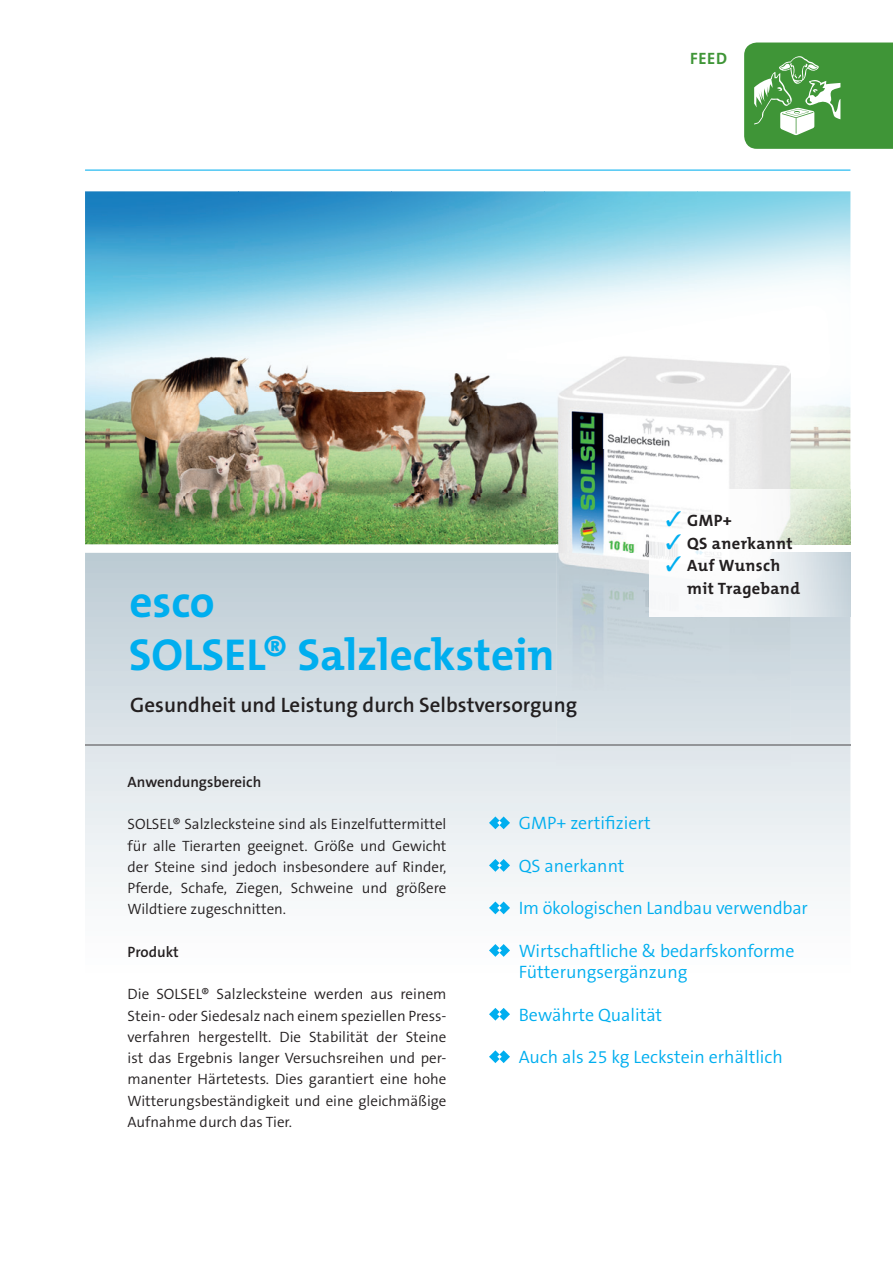
<style>
.page{position:relative;width:893px;height:1263px;background:#fff}
.page>*{position:absolute;margin:0;border:0;box-sizing:border-box;transform-origin:0 0}
.t1{font:700 45px/53.1px "The Mix B W7";color:#00aeef}
.t2{font:600 21px "The Sans B W6";color:#231f20}
.t3{font:300 18px/21.3px "The Sans B W4";color:#00aeef}
.t4{font:700 16.5px/22.5px "The Mix B W7";letter-spacing:.025em;color:#231f20}
.t5{font:700 16.5px "The Mix B W7";color:#3f9537}
.t6{font:300 15px/21.3px "The Sans B W4";color:#231f20;text-align:justify}
.t7{font:600 15px "The Sans B W6";color:#231f20}
.s1{color:#1e1d20}
.s2{color:#00aeef}
</style>
<div class="page">
<img style="left:85px;top:191px;width:765px;height:202px">
<img style="left:85px;top:393px;width:472px;height:151px">
<img style="left:791px;top:396px;width:59px;height:93px">
<svg style="left:85px;top:553px;width:765px;height:468px"></svg>
<hr style="left:85px;top:170px;width:765px;height:1px;background:#00aeef">
<hr style="left:85px;top:744px;width:765px;height:1px;background:#939598">
<svg style="left:489px;top:816px;width:21px;height:13px"></svg>
<svg style="left:489px;top:859px;width:21px;height:13px"></svg>
<svg style="left:489px;top:901px;width:21px;height:13px"></svg>
<svg style="left:489px;top:944px;width:21px;height:13px"></svg>
<svg style="left:489px;top:1008px;width:21px;height:12px"></svg>
<svg style="left:489px;top:1050px;width:21px;height:13px"></svg>
<svg style="left:744px;top:43px;width:149px;height:106px;background:#55a14e"></svg>
<img style="left:557px;top:553px;width:234px;height:212px">
<img style="left:557px;top:450px;width:93px;height:103px">
<img style="left:557px;top:355px;width:140px;height:95px">
<img style="left:697px;top:355px;width:94px;height:134px">
<img style="left:650px;top:452px;width:47px;height:27px">
<img style="left:557px;top:697px;width:19px;height:21px">
<img style="left:557px;top:744px;width:234px;height:1px">
<svg style="left:791px;top:489px;width:59px;height:64px;background:#d4e2cb"></svg>
<img style="left:791px;top:553px;width:59px;height:64px">
<img style="left:650px;top:489px;width:141px;height:128px">
<p class="t5" style="left:690px;top:51px;width:38px">FEED</p>
<h1 class="t1" style="left:129px;top:579px;width:427px">esco<br>SOLSEL® Salzleckstein</h1>
<h2 class="t2" style="left:130px;top:697px;width:448px">Gesundheit und Leistung durch Selbstversorgu<span class="s1">ng</span></h2>
<p class="t4" style="left:666px;top:511px;width:68px"><span class="s2">✓</span> GMP+</p>
<p class="t4" style="left:666px;top:533px;width:128px"><span class="s2">✓</span> QS anerkannt</p>
<p class="t4" style="left:687px;top:556px;width:114px;text-indent:-21px"><span class="s2">✓</span> Auf Wunsch mit Trageband</p>
<p class="t7" style="left:128px;top:776px;width:135px">Anwendungsbereich</p>
<p class="t6" style="left:128px;top:815px;width:320px">SOLSEL® Salzlecksteine sind als Einzelfuttermittel für alle Tierarten geeignet. Größe und Gewicht der Steine sind jedoch insbesondere auf Rinder, Pferde, Schafe, Ziegen, Schweine und größere Wildtiere zugeschnitten.</p>
<p class="t7" style="left:128px;top:946px;width:53px">Produkt</p>
<p class="t6" style="left:128px;top:985px;width:320px">Die SOLSEL® Salzlecksteine werden aus reinem Stein- oder Siedesalz nach einem speziellen Press&shy;verfahren hergestellt. Die Stabilität der Steine ist das Ergebnis langer Versuchsreihen und per&shy;manenter Härtetests. Dies garantiert eine hohe Witterungsbeständigkeit und eine gleichmäßige Aufnahme durch das Tier.</p>
<p class="t3" style="left:519px;top:814px;width:134px">GMP+ zertifiziert</p>
<p class="t3" style="left:519px;top:857px;width:107px">QS anerkannt</p>
<p class="t3" style="left:519px;top:899px;width:291px">Im ökologischen Landbau verwendbar</p>
<p class="t3" style="left:519px;top:942px;width:277px">Wirtschaftliche &amp; bedarfskonforme<br>Fütterungsergänzung</p>
<p class="t3" style="left:519px;top:1005px;width:145px">Bewährte Qualität</p>
<p class="t3" style="left:519px;top:1048px;width:266px">Auch als 25 kg Leckstein erhältlich</p>
</div>
